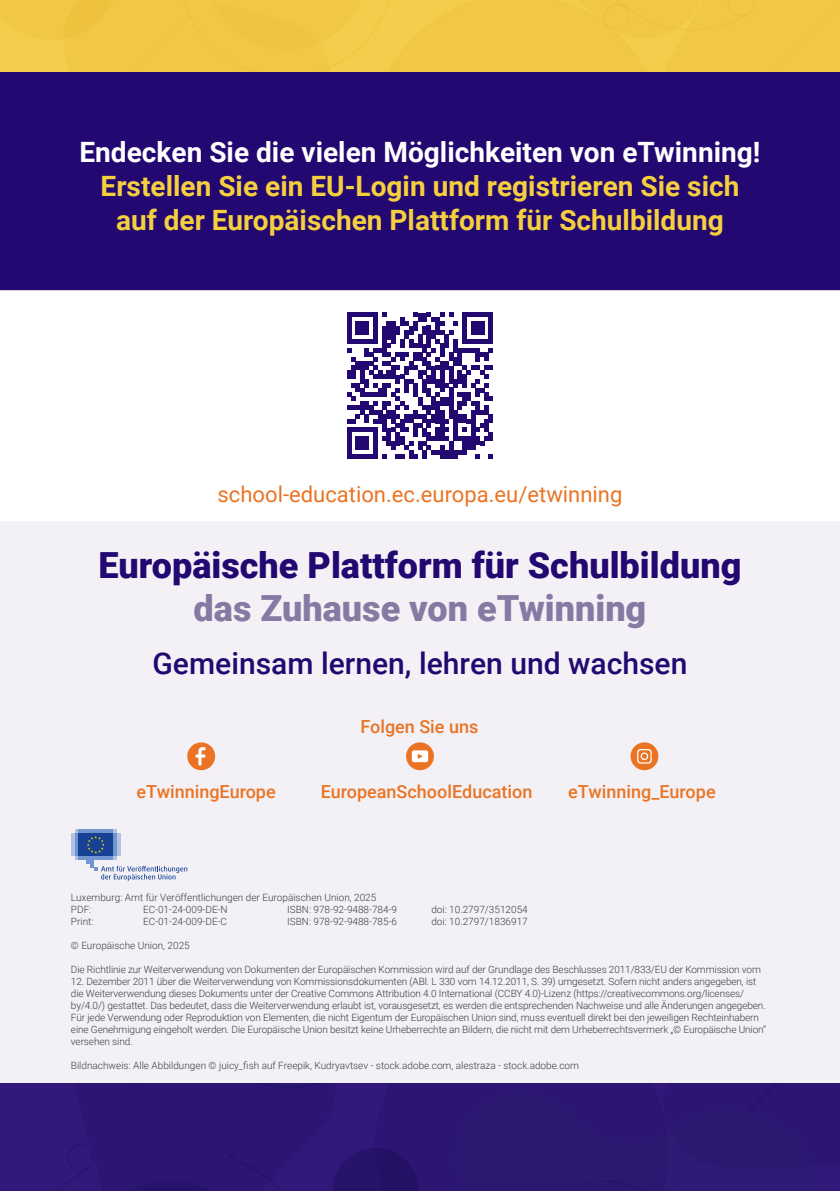
<style>
.page{position:relative;width:840px;height:1191px;background:#fff}
.page>*{position:absolute;margin:0;border:0;box-sizing:border-box;transform-origin:0 0}
.t1{font:900 36px "Roboto";color:#230871}
.t2{font:900 36px "Roboto";color:#8779a2}
.t3{font:500 30px "Roboto";color:#230871}
.t4{font:700 28px/33.6px "Roboto";color:#f6cf3f;text-align:center}
.t5{font:700 28px "Roboto";color:#fff}
.t6{font:22px "Roboto";color:#ea7424}
.t7{font:500 18px "Roboto";color:#ea7424}
.t8{font:300 10px/12px "Roboto";letter-spacing:-.01em;color:#3c3c3b}
</style>
<div class="page">
<div style="left:0;top:521px;width:839px;height:562px;background:#f3f1f6"></div>
<div style="left:0;top:71px;width:839px;height:219px;background:#230871"></div>
<div style="left:0;top:0;width:839px;height:71px;background:#f1c846"></div>
<div style="left:0;top:1083px;width:839px;height:108px;background:#2c1573"></div>
<hr style="left:75px;top:856px;width:42px;height:4px;background:#b2c3e2">
<hr style="left:75px;top:829px;width:42px;height:4px;background:#b2c3e2">
<hr style="left:78px;top:829px;width:35px;height:4px;background:#7196cf">
<hr style="left:78px;top:856px;width:35px;height:4px;background:#7196cf">
<hr style="left:113px;top:833px;width:4px;height:23px;background:#7196cf">
<hr style="left:117px;top:833px;width:3px;height:23px;background:#7196cf">
<hr style="left:75px;top:833px;width:3px;height:23px;background:#7196cf">
<hr style="left:71px;top:833px;width:4px;height:23px;background:#b2c3e2">
<div style="left:86px;top:856px;width:8px;height:7px;background:#7196cf"></div>
<hr style="left:90px;top:856px;width:4px;height:11px;background:#7196cf">
<div style="left:78px;top:833px;width:35px;height:23px;background:#164194"></div>
<svg style="left:87px;top:836px;width:18px;height:17px"></svg>
<svg style="left:94px;top:866px;width:93px;height:15px"></svg>
<svg style="left:347px;top:313px;width:146px;height:146px"></svg>
<div style="left:187px;top:742px;width:28px;height:28px;background:#eb7324;border-radius:14px"></div>
<svg style="left:195px;top:747px;width:10px;height:18px"></svg>
<div style="left:630px;top:742px;width:28px;height:28px;background:#eb7324;border-radius:50%"></div>
<svg style="left:637px;top:749px;width:14px;height:14px"></svg>
<div style="left:406px;top:742px;width:27px;height:28px;background:#eb7324;border-radius:14px"></div>
<svg style="left:411px;top:750px;width:17px;height:12px"></svg>
<h3 class="t5" style="left:79px;top:133px;width:682px">Endecken Sie die vielen Möglichkeiten von eTwinning!</h3>
<h3 class="t4" style="left:101px;top:168px;width:640px">Erstellen Sie ein EU-Login und registrieren Sie sich auf der Europäischen Plattform für Schulbildung</h3>
<h3 class="t6" style="left:217px;top:478px;width:406px">school-education.ec.europa.eu/etwinning</h3>
<h1 class="t1" style="left:99px;top:540px;width:644px">Europäische Plattform für Schulbildung</h1>
<h1 class="t2" style="left:193px;top:583px;width:454px">das Zuhause von eTwinning</h1>
<h2 class="t3" style="left:152px;top:642px;width:536px">Gemeinsam lernen, lehren und wachsen</h2>
<h3 class="t7" style="left:360px;top:714px;width:119px">Folgen Sie uns</h3>
<h3 class="t7" style="left:136px;top:778px;width:141px">eTwinningEurope</h3>
<h3 class="t7" style="left:320px;top:778px;width:213px">EuropeanSchoolEducation</h3>
<h3 class="t7" style="left:568px;top:778px;width:149px">eTwinning_Europe</h3>
<p class="t8" style="left:71px;top:891px;width:307px">Luxemburg: Amt für Veröffentlichungen der Europäischen Union, 2025<br>PDF:</p>
<p class="t8" style="left:143px;top:903px;width:86px">EC-01-24-009-DE-N</p>
<p class="t8" style="left:287px;top:903px;width:111px">ISBN: 978-92-9488-784-9</p>
<p class="t8" style="left:431px;top:903px;width:98px">doi: 10.2797/3512054</p>
<p class="t8" style="left:71px;top:915px;width:24px">Print:</p>
<p class="t8" style="left:143px;top:915px;width:85px">EC-01-24-009-DE-C</p>
<p class="t8" style="left:287px;top:915px;width:111px">ISBN: 978-92-9488-785-6</p>
<p class="t8" style="left:431px;top:915px;width:98px">doi: 10.2797/1836917</p>
<p class="t8" style="left:71px;top:939px;width:120px">© Europäische Union, 2025</p>
<p class="t8" style="left:71px;top:963px;width:691px">Die Richtlinie zur Weiterverwendung von Dokumenten der Europäischen Kommission wird auf der Grundlage des Beschlusses 2011/833/EU der Kommission vom</p>
<p class="t8" style="left:71px;top:975px;width:696px">12. Dezember 2011 über die Weiterverwendung von Kommissionsdokumenten (ABl. L 330 vom 14.12.2011, S. 39) umgesetzt. Sofern nicht anders angegeben, ist die Weiterverwendung dieses Dokuments unter der Creative Commons Attribution 4.0 International (CCBY 4.0)-Lizenz (https://creativecommons.org/licenses/ by/4.0/) gestattet. Das bedeutet, dass die Weiterverwendung erlaubt ist, vorausgesetzt, es werden die entsprechenden Nachweise und alle Änderungen angegeben.<br>Für jede Verwendung oder Reproduktion von Elementen, die nicht Eigentum der Europäischen Union sind, muss eventuell direkt bei den jeweiligen Rechteinhabern eine Genehmigung eingeholt werden. Die Europäische Union besitzt keine Urheberrechte an Bildern, die nicht mit dem Urheberrechtsvermerk „© Europäische Union“ versehen sind.</p>
<p class="t8" style="left:71px;top:1059px;width:509px">Bildnachweis: Alle Abbildungen © juicy_fish auf Freepik, Kudryavtsev - stock.adobe.com, alestraza - stock.adobe.com</p>
</div>
